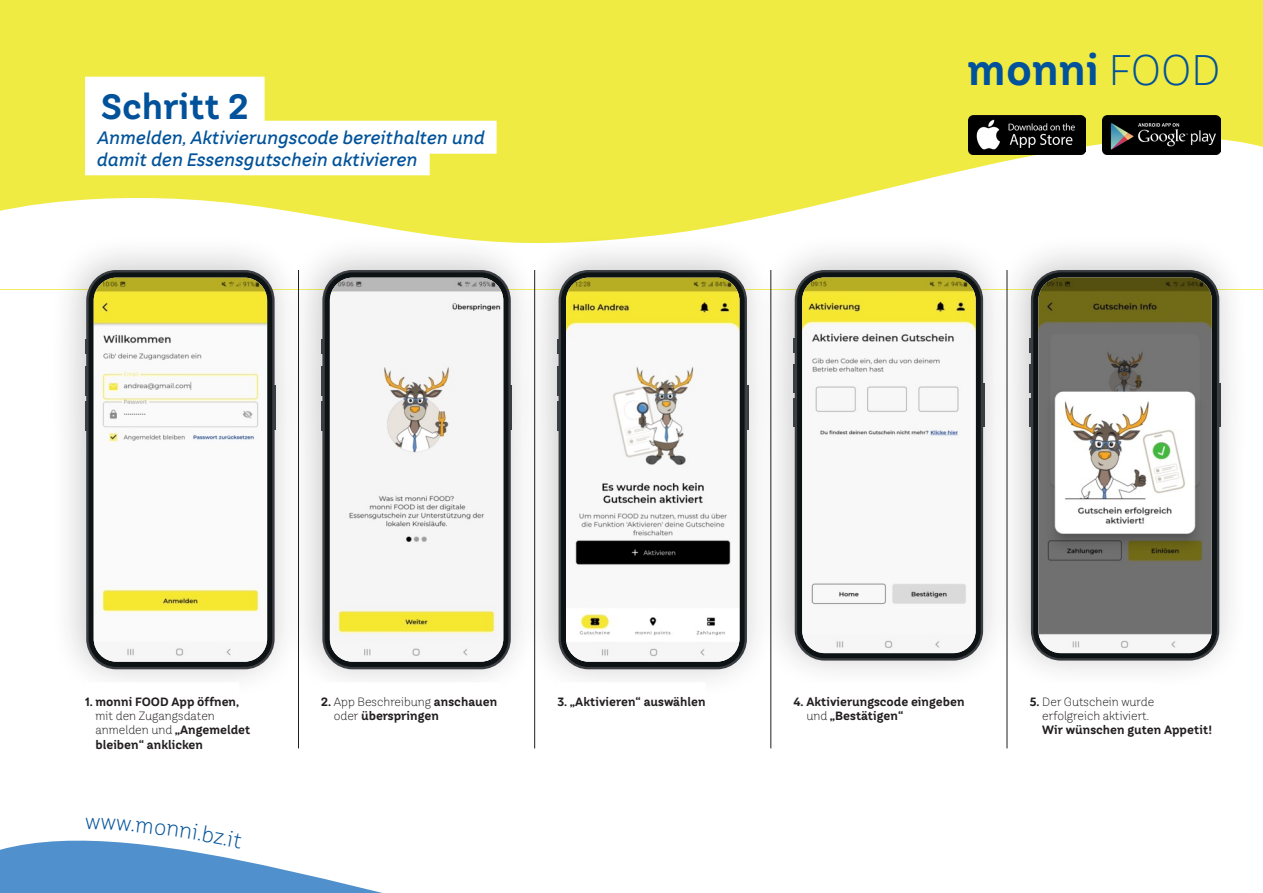
<style>
.page{position:relative;width:1263px;height:893px;background:#fff}
.page>*{position:absolute;margin:0;border:0;box-sizing:border-box;transform-origin:0 0}
.t1{font:700 42.75px "TT Hazelnuts";color:#01529a}
.t2{font:700 35.1px "TT Hazelnuts";color:#01529a}
.t3{font:italic 500 18px/21.6px "TT Hazelnuts";color:#01529a}
.t4{font:700 12px/14.4px "TT Hazelnuts";color:#231f20}
.t5{font:300 12px/14.4px "TT Hazelnuts";color:#231f20}
.s1{font-weight:300}
.s2{font-weight:700}
</style>
<div class="page">
<div style="left:0;top:0;width:1263px;height:289px;background:#efeb43"></div>
<svg style="left:0;top:115px;width:1263px;height:174px"></svg>
<div style="left:85px;top:77px;width:180px;height:58px;background:#fff"></div>
<div style="left:85px;top:121px;width:412px;height:33px;background:#fff"></div>
<div style="left:85px;top:142px;width:345px;height:33px;background:#fff"></div>
<div style="left:48px;top:233px;width:257px;height:466px;background:#231f20;opacity:.25"></div>
<svg style="left:86px;top:270px;width:189px;height:399px;background:#434549"></svg>
<svg style="left:89px;top:272px;width:183px;height:395px;background:#1c2121"></svg>
<img style="left:94px;top:278px;width:173px;height:384px">
<hr style="left:275px;top:385px;width:1px;height:45px;background:#3a3d41">
<svg style="left:85px;top:401px;width:1px;height:29px"></svg>
<svg style="left:85px;top:366px;width:1px;height:29px"></svg>
<svg style="left:85px;top:339px;width:1px;height:15px"></svg>
<div style="left:284px;top:233px;width:258px;height:466px;background:#231f20;opacity:.25"></div>
<svg style="left:322px;top:270px;width:189px;height:399px;background:#424548"></svg>
<svg style="left:325px;top:272px;width:183px;height:395px;background:#1c2122"></svg>
<img style="left:330px;top:278px;width:173px;height:384px">
<hr style="left:511px;top:385px;width:1px;height:45px;background:#3a3d41">
<svg style="left:321px;top:401px;width:1px;height:29px"></svg>
<svg style="left:321px;top:366px;width:1px;height:29px"></svg>
<svg style="left:321px;top:339px;width:1px;height:15px"></svg>
<div style="left:520px;top:233px;width:258px;height:466px;background:#231f20;opacity:.25"></div>
<svg style="left:559px;top:270px;width:188px;height:399px;background:#373b3e"></svg>
<div style="left:561px;top:272px;width:183px;height:395px;background:#0d1214;border-radius:28px"></div>
<img style="left:566px;top:278px;width:173px;height:384px">
<hr style="left:747px;top:385px;width:1px;height:45px;background:#3a3d41">
<hr style="left:557px;top:401px;width:2px;height:29px;background:#3a3d41">
<hr style="left:557px;top:366px;width:2px;height:29px;background:#3a3d41">
<svg style="left:557px;top:339px;width:2px;height:15px"></svg>
<div style="left:756px;top:233px;width:258px;height:457px;background:#231f20;opacity:.25"></div>
<div style="left:795px;top:270px;width:188px;height:391px;background:#3a3d41;border-radius:30px"></div>
<div style="left:797px;top:272px;width:184px;height:386px;background:#0d1214;border-radius:28px"></div>
<img style="left:802px;top:277px;width:174px;height:376px">
<hr style="left:983px;top:383px;width:1px;height:44px;background:#3a3d41">
<hr style="left:793px;top:398px;width:2px;height:29px;background:#3a3d41">
<hr style="left:793px;top:364px;width:2px;height:28px;background:#3a3d41">
<svg style="left:793px;top:338px;width:2px;height:14px"></svg>
<div style="left:993px;top:233px;width:257px;height:457px;background:#231f20;opacity:.25"></div>
<div style="left:1031px;top:270px;width:188px;height:391px;background:#3a3d41;border-radius:30px"></div>
<div style="left:1033px;top:272px;width:184px;height:386px;background:#0d1214;border-radius:28px"></div>
<img style="left:1038px;top:277px;width:174px;height:376px">
<hr style="left:1219px;top:383px;width:1px;height:44px;background:#3a3d41">
<svg style="left:1030px;top:398px;width:1px;height:29px"></svg>
<svg style="left:1030px;top:364px;width:1px;height:28px"></svg>
<svg style="left:1030px;top:338px;width:1px;height:14px"></svg>
<hr style="left:298px;top:270px;width:1px;height:478px;background:#231f20">
<hr style="left:534px;top:270px;width:1px;height:478px;background:#231f20">
<hr style="left:770px;top:270px;width:1px;height:478px;background:#231f20">
<hr style="left:1007px;top:270px;width:1px;height:478px;background:#231f20">
<div style="left:85px;top:682px;width:154px;height:33px;background:#fff"></div>
<div style="left:321px;top:682px;width:179px;height:33px;background:#fff"></div>
<div style="left:557px;top:682px;width:149px;height:33px;background:#fff"></div>
<div style="left:793px;top:682px;width:174px;height:33px;background:#fff"></div>
<div style="left:1030px;top:682px;width:124px;height:33px;background:#fff"></div>
<svg style="left:0;top:840px;width:382px;height:53px;fill:#5090cc"></svg>
<img style="left:1103px;top:116px;width:117px;height:38px">
<img style="left:968px;top:116px;width:118px;height:38px">
<svg style="left:86px;top:840px;width:157px;height:8px"></svg>
<h2 class="t2" style="left:101px;top:84px;width:149px">Schritt 2</h2>
<h3 class="t3" style="left:97px;top:127px;width:389px">Anmelden, Aktivierungscode bereithalten und damit den Essensgutschein aktivieren</h3>
<h1 class="t1" style="left:967px;top:42px;width:254px">monni <span class="s1">FOOD</span></h1>
<p class="t4" style="left:85px;top:694px;width:156px">1. monni FOOD App öffnen,</p>
<p class="t5" style="left:95px;top:708px;width:156px">mit den Zugangsdaten anmelden und <span class="s2">„Angemeldet bleiben“ anklicken</span></p>
<p class="t4" style="left:334px;top:694px;width:165px;text-indent:-13px">2. <span class="s1">App Beschreibung</span> anschauen <span class="s1">oder</span> überspringen</p>
<p class="t4" style="left:557px;top:694px;width:150px">3. „Aktivieren“ auswählen</p>
<p class="t4" style="left:806px;top:694px;width:160px;text-indent:-13px">4. Aktivierungscode eingeben <span class="s1">und</span> „Bestätigen“</p>
<p class="t5" style="left:1042px;top:694px;width:113px;text-indent:-13px"><span class="s2">5.</span> Der Gutschein wurde erfolgreich aktiviert.</p>
<p class="t4" style="left:1042px;top:723px;width:171px">Wir wünschen guten Appetit!</p>
</div>
